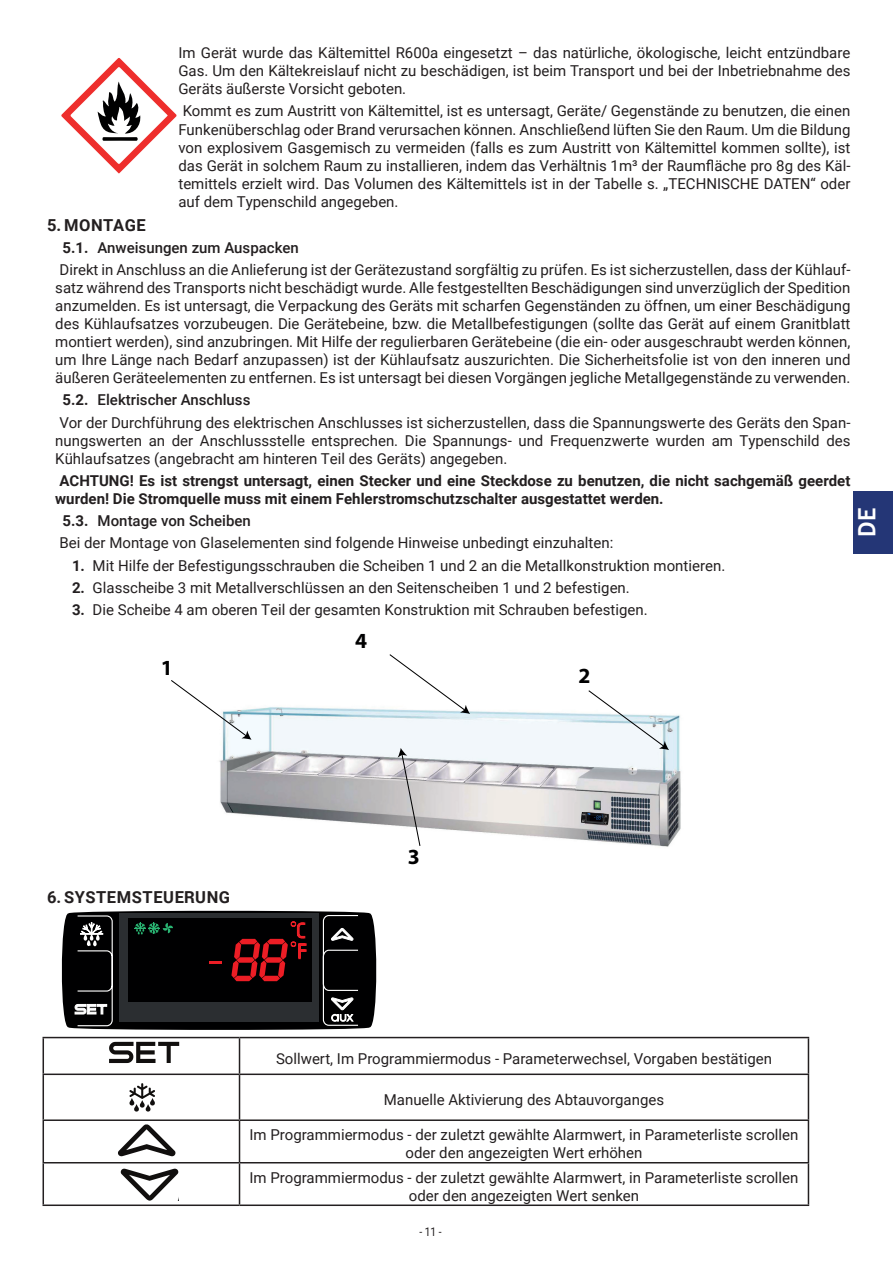
<style>
.page{position:relative;width:893px;height:1263px;background:#fff}
.page>*{position:absolute;margin:0;border:0;box-sizing:border-box;transform-origin:0 0}
.t1{font:700 24px "Trebuchet MS";color:#fff}
.t2{font:700 21.6px "Myriad Pro";color:#000001}
.t3{font:700 16.5px "Roboto";letter-spacing:.035em;color:#231f20}
.t4{font:15px/18px "Roboto";color:#231f20}
.t5{font:700 15px/18px "Roboto";color:#231f20}
.t6{font:12px "Roboto";color:#231f20;scale:.86 1}
.s1{font-weight:700}
.s2{font-weight:500}
</style>
<div class="page">
<div style="left:854px;top:491px;width:39px;height:62px;background:#243676"></div>
<svg style="left:61px;top:58px;width:116px;height:116px"></svg>
<img style="left:219px;top:707px;width:462px;height:140px">
<svg style="left:171px;top:680px;width:81px;height:60px"></svg>
<svg style="left:398px;top:748px;width:23px;height:99px"></svg>
<svg style="left:587px;top:690px;width:82px;height:60px"></svg>
<svg style="left:388px;top:654px;width:82px;height:60px"></svg>
<svg style="left:580px;top:811px;width:29px;height:14px"></svg>
<svg style="left:61px;top:910px;width:316px;height:120px;background:#201b1c"></svg>
<hr style="left:43px;top:1037px;width:196px;height:1px;background:#231f20">
<hr style="left:43px;top:1038px;width:1px;height:35px;background:#231f20">
<hr style="left:239px;top:1037px;width:570px;height:1px;background:#231f20">
<hr style="left:239px;top:1038px;width:1px;height:35px;background:#231f20">
<hr style="left:808px;top:1038px;width:1px;height:35px;background:#231f20">
<hr style="left:43px;top:1073px;width:196px;height:2px;background:#231f20">
<hr style="left:43px;top:1075px;width:1px;height:44px;background:#231f20">
<hr style="left:239px;top:1073px;width:570px;height:2px;background:#231f20">
<hr style="left:239px;top:1075px;width:1px;height:44px;background:#231f20">
<hr style="left:808px;top:1075px;width:1px;height:44px;background:#231f20">
<hr style="left:43px;top:1119px;width:196px;height:2px;background:#231f20">
<hr style="left:43px;top:1121px;width:1px;height:41px;background:#231f20">
<hr style="left:239px;top:1119px;width:570px;height:2px;background:#231f20">
<hr style="left:239px;top:1121px;width:1px;height:41px;background:#231f20">
<hr style="left:808px;top:1121px;width:1px;height:41px;background:#231f20">
<hr style="left:43px;top:1162px;width:196px;height:1px;background:#231f20">
<hr style="left:43px;top:1163px;width:1px;height:41px;background:#231f20">
<hr style="left:239px;top:1162px;width:570px;height:1px;background:#231f20">
<hr style="left:239px;top:1163px;width:1px;height:41px;background:#231f20">
<hr style="left:808px;top:1163px;width:1px;height:41px;background:#231f20">
<hr style="left:43px;top:1204px;width:196px;height:2px;background:#231f20">
<hr style="left:239px;top:1204px;width:570px;height:2px;background:#231f20">
<svg style="left:109px;top:1042px;width:70px;height:21px"></svg>
<svg style="left:129px;top:1083px;width:26px;height:28px"></svg>
<svg style="left:118px;top:1124px;width:57px;height:32px"></svg>
<svg style="left:121px;top:1169px;width:57px;height:31px"></svg>
<p class="t4" style="left:178px;top:43px;width:673px;text-align:justify">Im Gerät wurde das Kältemittel R600a eingesetzt – das natürliche, ökologische, leicht entzündbare Gas. Um den Kältekreislauf nicht zu beschädigen, ist beim Transport und bei der Inbetriebnahme des Geräts äußerste Vorsicht geboten.</p>
<p class="t4" style="left:178px;top:102px;width:673px;text-align:justify">Kommt es zum Austritt von Kältemittel, ist es untersagt, Geräte/ Gegenstände zu benutzen, die einen Funkenüberschlag oder Brand verursachen können. Anschließend lüften Sie den Raum. Um die Bildung von explosivem Gasgemisch zu vermeiden (falls es zum Austritt von Kältemittel kommen sollte), ist das Gerät in solchem Raum zu installieren, indem das Verhältnis 1m³ der Raumfläche pro 8g des Käl&shy;temittels erzielt wird. Das Volumen des Kältemittels ist in der Tabelle s. „TECHNISCHE DATEN“ oder auf dem Typenschild angegeben.</p>
<p class="t3" style="left:47px;top:213px;width:100px">5. MONTAGE</p>
<p class="t4" style="left:60px;top:236px;width:792px;line-height:22.2px"><span class="s1">5.1.</span> <span class="s2">Anweisungen zum Auspacken<br></span>Direkt in Anschluss an die Anlieferung ist der Gerätezustand sorgfältig zu prüfen. Es ist sicherzustellen, dass der Kühlauf-</p>
<p class="t4" style="left:55px;top:278px;width:797px;text-align:justify">satz während des Transports nicht beschädigt wurde. Alle festgestellten Beschädigungen sind unverzüglich der Spedition anzumelden. Es ist untersagt, die Verpackung des Geräts mit scharfen Gegenständen zu öffnen, um einer Beschädigung des Kühlaufsatzes vorzubeugen. Die Gerätebeine, bzw. die Metallbefestigungen (sollte das Gerät auf einem Granitblatt montiert werden), sind anzubringen. Mit Hilfe der regulierbaren Gerätebeine (die ein- oder ausgeschraubt werden können, um Ihre Länge nach Bedarf anzupassen) ist der Kühlaufsatz auszurichten. Die Sicherheitsfolie ist von den inneren und äußeren Geräteelementen zu entfernen. Es ist untersagt bei diesen Vorgängen jegliche Metallgegenstände zu verwenden.</p>
<p class="t4" style="left:60px;top:388px;width:792px;line-height:22.2px"><span class="s1">5.2.</span> <span class="s2">Elektrischer Anschluss<br></span>Vor der Durchführung des elektrischen Anschlusses ist sicherzustellen, dass die Spannungswerte des Geräts den Span-</p>
<p class="t4" style="left:55px;top:431px;width:797px">nungswerten an der Anschlussstelle entsprechen. Die Spannungs- und Frequenzwerte wurden am Typenschild des<br>Kühlaufsatzes (angebracht am hinteren Teil des Geräts) angegeben.</p>
<p class="t5" style="left:55px;top:471px;width:797px">ACHTUNG! Es ist strengst untersagt, einen Stecker und eine Steckdose zu benutzen, die nicht sachgemäß geerdet wurden! Die Stromquelle muss mit einem Fehlerstromschutzschalter ausgestattet werden.</p>
<p class="t4" style="left:60px;top:509px;width:555px;line-height:22.2px"><span class="s1">5.3.</span> <span class="s2">Montage von Scheiben<br></span>Bei der Montage von Glaselementen sind folgende Hinweise unbedingt einzuhalten:</p>
<p class="t4" style="left:72px;top:556px;width:655px"><span class="s1">1.</span> Mit Hilfe der Befestigungsschrauben die Scheiben 1 und 2 an die Metallkonstruktion montieren.</p>
<p class="t4" style="left:72px;top:578px;width:559px"><span class="s1">2.</span> Glasscheibe 3 mit Metallverschlüssen an den Seitenscheiben 1 und 2 befestigen.</p>
<p class="t4" style="left:72px;top:600px;width:577px"><span class="s1">3.</span> Die Scheibe 4 am oberen Teil der gesamten Konstruktion mit Schrauben befestigen.</p>
<h1 class="t1" style="left:852px;top:537px;width:31px;rotate:-90deg">DE</h1>
<h2 class="t2" style="left:161px;top:654px;width:14px">1</h2>
<h2 class="t2" style="left:355px;top:626px;width:14px">4</h2>
<h2 class="t2" style="left:578px;top:662px;width:14px">2</h2>
<p class="t3" style="left:47px;top:885px;width:185px">6. SYSTEMSTEUERUNG</p>
<h2 class="t2" style="left:408px;top:843px;width:14px">3</h2>
<p class="t4" style="left:276px;top:1049px;width:497px">Sollwert, Im Programmiermodus - Parameterwechsel, Vorgaben bestätigen</p>
<p class="t4" style="left:384px;top:1090px;width:282px">Manuelle Aktivierung des Abtauvorganges</p>
<p class="t4" style="left:249px;top:1125px;width:550px;text-align:center">Im Programmiermodus - der zuletzt gewählte Alarmwert, in Parameterliste scrollen oder den angezeigten Wert erhöhen</p>
<p class="t4" style="left:249px;top:1168px;width:550px;text-align:center">Im Programmiermodus - der zuletzt gewählte Alarmwert, in Parameterliste scrollen oder den angezeigten Wert senken</p>
<p class="t6" style="left:419px;top:1223px;width:27px">- 11 -</p>
</div>
